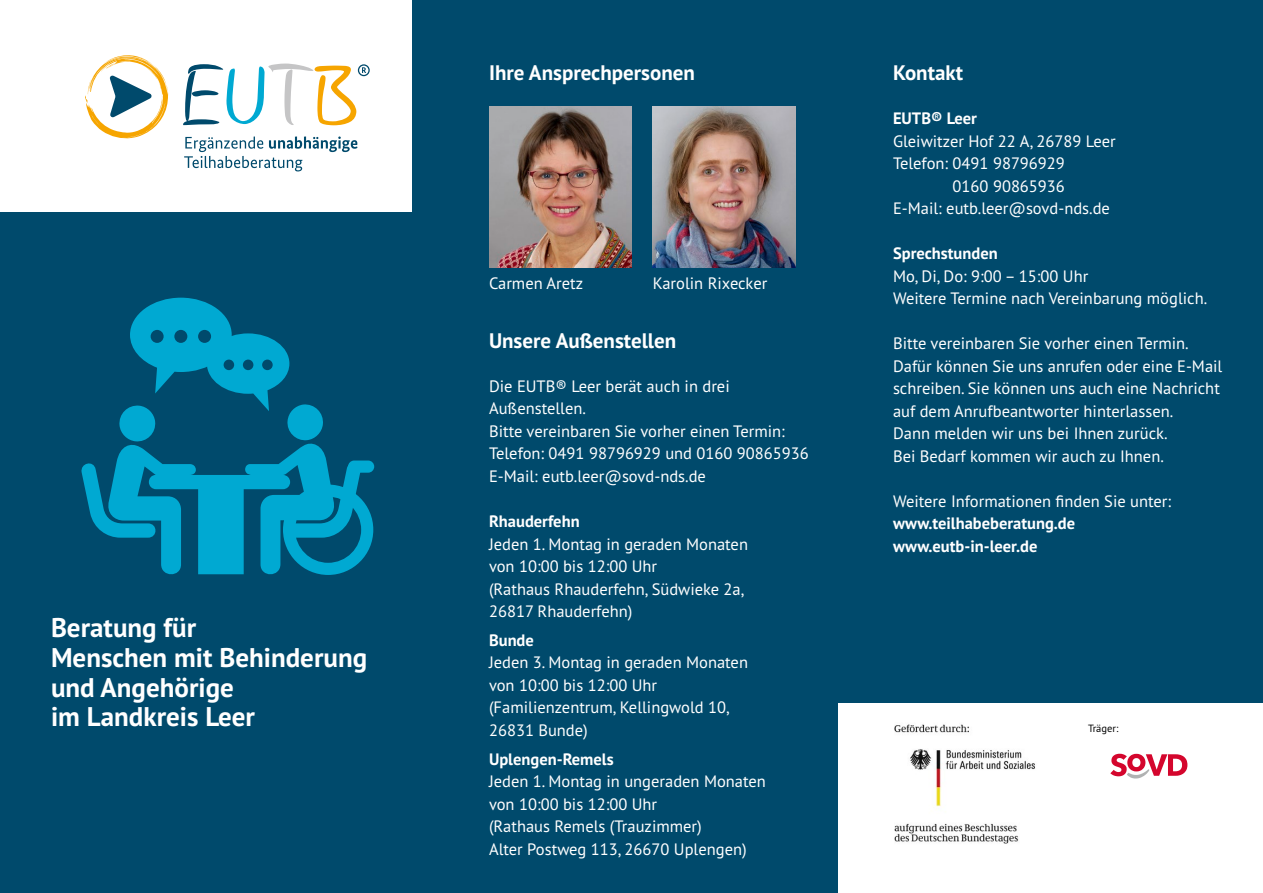
<style>
.page{position:relative;width:1263px;height:893px;background:#fff}
.page>*{position:absolute;margin:0;border:0;box-sizing:border-box;transform-origin:0 0}
.t1{font:700 27px/29.7px "PT Sans Pro";color:#fff}
.t2{font:700 21px "PT Sans Pro";color:#fff}
.t3{font:16.5px/22.5px "PT Sans Pro";color:#fff}
.t4{font:700 16.5px/22.5px "PT Sans Pro";color:#fff}
.t5{font:10.5px "PT Sans Pro";color:#000}
</style>
<div class="page">
<div style="left:412px;top:0;width:426px;height:893px;background:#004a6c"></div>
<div style="left:838px;top:0;width:425px;height:702px;background:#004a6c"></div>
<div style="left:0;top:213px;width:412px;height:680px;background:#004a6c"></div>
<img style="left:894px;top:724px;width:141px;height:120px">
<svg style="left:1110px;top:754px;width:77px;height:24px"></svg>
<svg style="left:85px;top:55px;width:83px;height:84px"></svg>
<svg style="left:184px;top:136px;width:173px;height:35px"></svg>
<svg style="left:183px;top:64px;width:187px;height:61px"></svg>
<svg style="left:81px;top:298px;width:292px;height:277px"></svg>
<div style="left:348px;top:460px;width:26px;height:13px;background:#00a9d2;border-radius:6px"></div>
<img style="left:653px;top:106px;width:142px;height:162px">
<img style="left:489px;top:106px;width:142px;height:162px">
<h1 class="t1" style="left:51px;top:613px;width:318px">Beratung für<br>Menschen mit Behinderung und Angehörige<br>im Landkreis Leer</h1>
<p class="t2" style="left:489px;top:59px;width:207px">Ihre Ansprechpersonen</p>
<p class="t3" style="left:489px;top:272px;width:96px">Carmen Aretz</p>
<p class="t3" style="left:653px;top:272px;width:116px">Karolin Rixecker</p>
<p class="t2" style="left:489px;top:327px;width:189px">Unsere Außenstellen</p>
<p class="t3" style="left:489px;top:374px;width:321px">Die EUTB® Leer berät auch in drei Außenstellen.<br>Bitte vereinbaren Sie vorher einen Termin:<br>Telefon: 0491 98796929 und 0160 90865936<br>E-Mail: eutb.leer@sovd-nds.de</p>
<p class="t4" style="left:489px;top:510px;width:92px">Rhauderfehn</p>
<p class="t3" style="left:489px;top:532px;width:260px">Jeden 1. Montag in geraden Monaten von 10:00 bis 12:00 Uhr<br>(Rathaus Rhauderfehn, Südwieke 2a,<br>26817 Rhauderfehn)</p>
<p class="t4" style="left:489px;top:629px;width:46px">Bunde</p>
<p class="t3" style="left:489px;top:651px;width:260px">Jeden 3. Montag in geraden Monaten von 10:00 bis 12:00 Uhr (Familienzentrum, Kellingwold 10,<br>26831 Bunde)</p>
<p class="t4" style="left:489px;top:747px;width:126px">Uplengen-Remels</p>
<p class="t3" style="left:489px;top:770px;width:278px">Jeden 1. Montag in ungeraden Monaten von 10:00 bis 12:00 Uhr<br>(Rathaus Remels (Trauzimmer)<br>Alter Postweg 113, 26670 Uplengen)</p>
<p class="t2" style="left:893px;top:59px;width:72px">Kontakt</p>
<p class="t4" style="left:893px;top:107px;width:86px">EUTB® Leer</p>
<p class="t3" style="left:893px;top:129px;width:224px">Gleiwitzer Hof 22 A, 26789 Leer</p>
<p class="t3" style="left:893px;top:152px;width:173px">Telefon: 0491 98796929</p>
<p class="t3" style="left:953px;top:174px;width:114px">0160 90865936</p>
<p class="t3" style="left:893px;top:197px;width:218px">E-Mail: eutb.leer@sovd-nds.de</p>
<p class="t4" style="left:893px;top:242px;width:106px">Sprechstunden</p>
<p class="t3" style="left:893px;top:264px;width:316px">Mo, Di, Do: 9:00 – 15:00 Uhr<br>Weitere Termine nach Vereinbarung möglich.</p>
<p class="t3" style="left:893px;top:332px;width:331px">Bitte vereinbaren Sie vorher einen Termin.<br>Dafür können Sie uns anrufen oder eine E-Mail schreiben. Sie können uns auch eine Nachricht auf dem Anrufbeantworter hinterlassen.<br>Dann melden wir uns bei Ihnen zurück.<br>Bei Bedarf kommen wir auch zu Ihnen.</p>
<p class="t3" style="left:893px;top:489px;width:280px">Weitere Informationen finden Sie unter:</p>
<p class="t4" style="left:893px;top:512px;width:184px">www.teilhabeberatung.de www.eutb-in-leer.de</p>
<p class="t5" style="left:1088px;top:722px;width:32px">Träger:</p>
</div>
